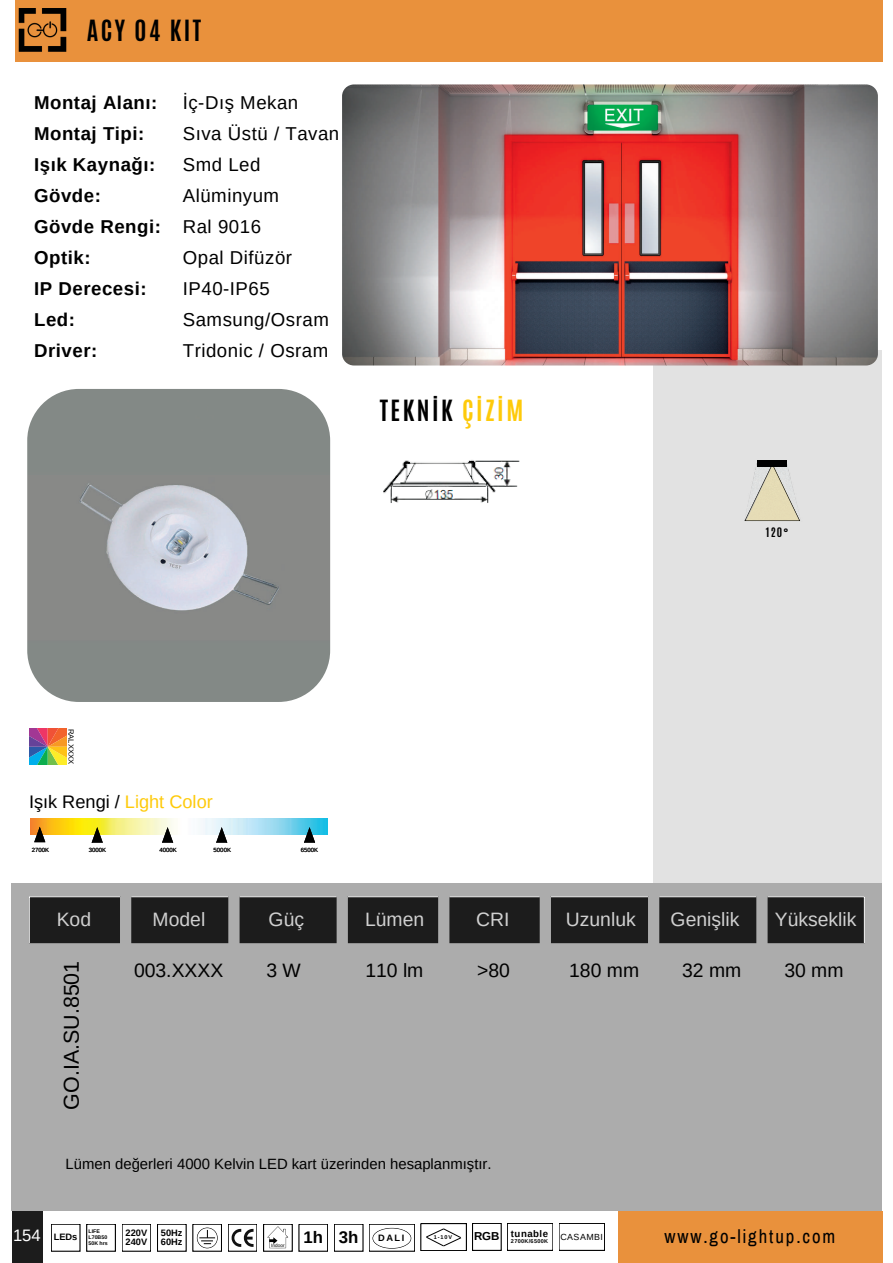
<style>
.page{position:relative;width:893px;height:1263px;background:#fff}
.page>*{position:absolute;margin:0;border:0;box-sizing:border-box;transform-origin:0 0}
.t1{font:700 24.38px "Antonio";letter-spacing:.1em;color:#000}
.t2{font:21.45px "Arimo";color:#000}
.t3{font:19.35px "Arimo";color:#d0d0d0}
.t4{font:19.35px "Arimo";color:#000}
.t5{font:18.75px "Archivo Narrow";letter-spacing:.1em;color:#000}
.t6{font:18.67px/31px "Arimo";letter-spacing:.03em;color:#000}
.t7{font:700 18.67px/31px "Arimo";letter-spacing:.03em;color:#000}
.t8{font:18.15px "Arimo";color:#000}
.t9{font:700 16.8px "Arimo";color:#000}
.t10{font:16.58px "Arimo";color:#fff}
.t11{font:14.85px "Arimo";color:#000}
.t12{font:700 10.95px "Antonio";color:#000}
.t13{font:700 9.6px "Arimo";letter-spacing:.055em;color:#000}
.t14{font:700 9.3px/9.6px "Arimo";color:#000}
.t15{font:8.85px "Arimo";letter-spacing:.055em;color:#000}
.t16{font:7.65px "Arimo";color:#000}
.t17{font:6px "Arimo";color:#000}
.t18{font:700 5.55px "Arimo";letter-spacing:.055em;color:#000}
.t19{font:700 5.25px/6.1px "Arimo";color:#000}
.t20{font:4.8px "Arimo";color:#000}
.s1{color:#feca0a}
.s2{font-size:11.55px}
.s3{font-size:9.3px}
</style>
<div class="page">
<div style="left:15px;top:0;width:867px;height:61px;background:#e9913c"></div>
<img style="left:19px;top:9px;width:48px;height:43px">
<div style="left:12px;top:1205px;width:30px;height:58px;background:#1c1c1c"></div>
<div style="left:653px;top:350px;width:229px;height:541px;background:#e2e2e2"></div>
<div style="left:12px;top:884px;width:870px;height:327px;background:#acacac"></div>
<svg style="left:30px;top:896px;width:834px;height:47px;background:#2b2b2b"></svg>
<hr style="left:29px;top:897px;width:1px;height:46px;background:#fff">
<hr style="left:29px;top:896px;width:91px;height:1px;background:#fff">
<hr style="left:131px;top:896px;width:97px;height:1px;background:#fff">
<hr style="left:239px;top:896px;width:98px;height:1px;background:#fff">
<hr style="left:348px;top:896px;width:90px;height:1px;background:#fff">
<hr style="left:449px;top:896px;width:91px;height:1px;background:#fff">
<hr style="left:551px;top:896px;width:97px;height:1px;background:#fff">
<hr style="left:659px;top:896px;width:97px;height:1px;background:#fff">
<hr style="left:864px;top:897px;width:1px;height:46px;background:#fff">
<hr style="left:767px;top:896px;width:97px;height:1px;background:#fff">
<img style="left:27px;top:389px;width:303px;height:313px;border-radius:52px">
<svg style="left:51px;top:1224px;width:29px;height:27px"></svg>
<svg style="left:87px;top:1224px;width:28px;height:27px"></svg>
<svg style="left:122px;top:1224px;width:29px;height:27px"></svg>
<svg style="left:157px;top:1224px;width:29px;height:27px"></svg>
<svg style="left:299px;top:1224px;width:29px;height:27px"></svg>
<svg style="left:334px;top:1224px;width:29px;height:27px"></svg>
<svg style="left:228px;top:1224px;width:29px;height:27px"></svg>
<svg style="left:193px;top:1224px;width:28px;height:27px"></svg>
<svg style="left:263px;top:1224px;width:29px;height:27px"></svg>
<svg style="left:369px;top:1224px;width:46px;height:27px"></svg>
<svg style="left:421px;top:1223px;width:45px;height:27px"></svg>
<svg style="left:472px;top:1223px;width:29px;height:27px"></svg>
<svg style="left:507px;top:1223px;width:46px;height:27px"></svg>
<svg style="left:559px;top:1223px;width:45px;height:27px"></svg>
<svg style="left:29px;top:729px;width:37px;height:36px"></svg>
<img style="left:31px;top:819px;width:296px;height:15px">
<svg style="left:216px;top:827px;width:11px;height:16px"></svg>
<svg style="left:162px;top:827px;width:11px;height:16px"></svg>
<svg style="left:92px;top:827px;width:11px;height:16px"></svg>
<svg style="left:34px;top:827px;width:11px;height:15px"></svg>
<svg style="left:304px;top:827px;width:11px;height:16px"></svg>
<div style="left:618px;top:1211px;width:264px;height:52px;background:#e9913c"></div>
<img style="left:342px;top:84px;width:536px;height:281px;border-radius:12px">
<svg style="left:744px;top:464px;width:56px;height:57px"></svg>
<div style="left:757px;top:460px;width:30px;height:7px;background:#000"></div>
<img style="left:383px;top:460px;width:137px;height:43px">
<h1 class="t1" style="left:87px;top:13px;width:116px">ACY 04 KIT</h1>
<p class="t7" style="left:34px;top:87px;width:128px">Montaj Alanı:<br>Montaj Tipi:<br>Işık Kaynağı:<br>Gövde:<br>Gövde Rengi:<br>Optik:<br>IP Derecesi:<br>Led:<br>Driver:</p>
<p class="t6" style="left:183px;top:87px;width:158px">İç-Dış Mekan<br>Sıva Üstü / Tavan<br>Smd Led<br>Alüminyum<br>Ral 9016<br>Opal Difüzör<br>IP40-IP65<br>Samsung/Osram<br>Tridonic / Osram</p>
<h1 class="t1" style="left:380px;top:393px;width:145px">TEKNİK <span class="s1">ÇİZİM</span></h1>
<p class="t12" style="left:766px;top:524px;width:24px">120°</p>
<p class="t16" style="left:75px;top:729px;width:37px;rotate:90deg">RALXXXX</p>
<p class="t8" style="left:29px;top:791px;width:185px">Işık Rengi / <span class="s1">Light Color</span></p>
<p class="t17" style="left:32px;top:846px;width:19px">2700K</p>
<p class="t17" style="left:89px;top:847px;width:19px">3000K</p>
<p class="t17" style="left:159px;top:846px;width:19px">4000K</p>
<p class="t17" style="left:214px;top:846px;width:19px">5000K</p>
<p class="t17" style="left:301px;top:846px;width:19px">6500K</p>
<p class="t3" style="left:57px;top:908px;width:36px">Kod</p>
<p class="t3" style="left:153px;top:908px;width:54px">Model</p>
<p class="t3" style="left:269px;top:908px;width:37px">Güç</p>
<p class="t3" style="left:365px;top:908px;width:61px">Lümen</p>
<p class="t3" style="left:476px;top:908px;width:35px">CRI</p>
<p class="t3" style="left:566px;top:908px;width:71px">Uzunluk</p>
<p class="t3" style="left:670px;top:908px;width:70px">Genişlik</p>
<p class="t3" style="left:775px;top:908px;width:83px">Yükseklik</p>
<p class="t2" style="left:59px;top:1109px;width:150px;rotate:-90deg">GO.IA.SU.8501</p>
<p class="t4" style="left:134px;top:959px;width:91px">003.XXXX</p>
<p class="t4" style="left:266px;top:959px;width:36px">3 W</p>
<p class="t4" style="left:365px;top:959px;width:60px">110 lm</p>
<p class="t4" style="left:477px;top:959px;width:34px">&gt;80</p>
<p class="t4" style="left:569px;top:959px;width:71px">180 mm</p>
<p class="t4" style="left:682px;top:959px;width:61px">32 mm</p>
<p class="t4" style="left:784px;top:959px;width:61px">30 mm</p>
<p class="t11" style="left:66px;top:1155px;width:427px">Lümen değerleri 4000 Kelvin LED kart üzerinden hesaplanmıştır.</p>
<p class="t10" style="left:13px;top:1226px;width:29px">154</p>
<p class="t14" style="left:54px;top:1232px;width:25px">LEDs</p>
<p class="t19" style="left:89px;top:1228px;width:21px">LIFE<br>L70B50<br>50K hrs</p>
<p class="t14" style="left:126px;top:1228px;width:23px">220V<br>240V</p>
<p class="t14" style="left:161px;top:1228px;width:23px">50Hz<br>60Hz</p>
<p class="t20" style="left:271px;top:1243px;width:15px">Indoor</p>
<p class="t18" style="left:434px;top:1234px;width:20px">1-10V</p>
<p class="t13" style="left:474px;top:1228px;width:76px"><span class="s2">RGB</span> tunable</p>
<p class="t18" style="left:511px;top:1238px;width:39px">2700K/6500K</p>
<p class="t9" style="left:303px;top:1227px;width:102px">1h 3h <span class="s3">DALI</span></p>
<p class="t15" style="left:560px;top:1232px;width:44px">CASAMBI</p>
<p class="t5" style="left:664px;top:1226px;width:172px">www.go-lightup.com</p>
</div>
